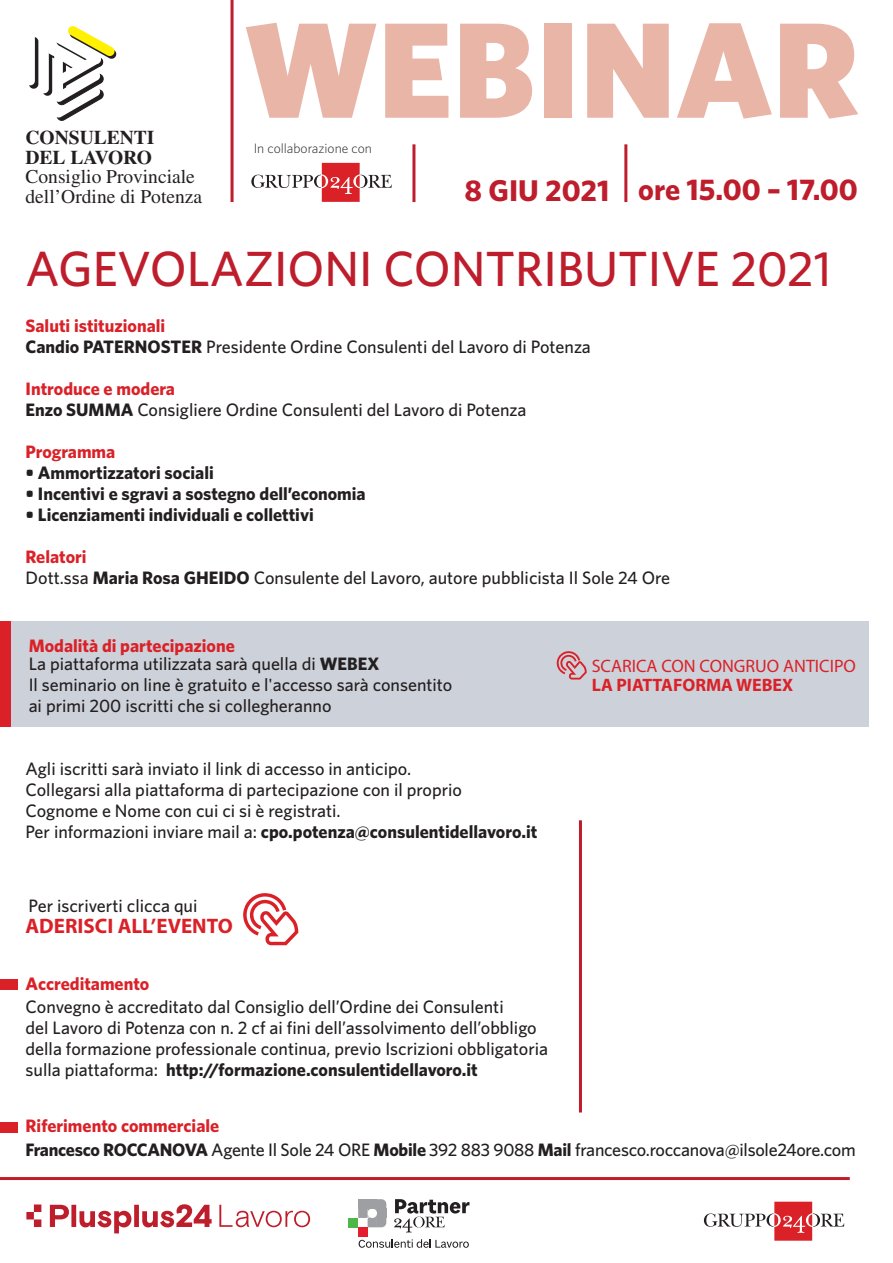
<style>
.page{position:relative;width:893px;height:1263px;background:#fff}
.page>*{position:absolute;margin:0;border:0;box-sizing:border-box;transform-origin:0 0}
.t1{font:500 49.5px "Whitney";color:#be1d2c}
.t2{font:700 30px "Whitney";color:#be1d2c}
.t3{font:700 21px "Myriad Pro";color:#da2128}
.t4{font:19.5px/19.5px "Times";color:#231f20}
.t5{font:700 19.5px/19.5px "Times";color:#231f20}
.t6{font:500 18px/21px "Whitney";color:#231f20}
.t7{font:700 18px "Whitney";color:#231f20}
.t8{font:18px "Myriad Pro";color:#da2128}
.t9{font:700 18px "Whitney";color:#da2128}
.t10{font:700 18px "Myriad Pro";color:#da2128}
.t11{font:300 13.65px "Whitney";color:#231f20}
.s1{font-weight:700;color:#da2128}
.s2{font-weight:700}
</style>
<div class="page">
<hr style="left:412px;top:144px;width:3px;height:58px;background:#be1d2c">
<hr style="left:230px;top:0;width:3px;height:202px;background:#be1d2c">
<hr style="left:624px;top:144px;width:3px;height:58px;background:#be1d2c">
<div style="left:544px;top:24px;width:28px;height:94px;background:#e8b5a7"></div>
<svg style="left:587px;top:24px;width:81px;height:94px"></svg>
<svg style="left:677px;top:23px;width:94px;height:96px"></svg>
<svg style="left:780px;top:24px;width:78px;height:95px"></svg>
<svg style="left:246px;top:23px;width:130px;height:95px"></svg>
<svg style="left:385px;top:24px;width:63px;height:94px"></svg>
<svg style="left:460px;top:24px;width:72px;height:94px"></svg>
<svg style="left:251px;top:163px;width:140px;height:39px"></svg>
<div style="left:29px;top:37px;width:9px;height:52px;background:#231f20;border-radius:5px"></div>
<div style="left:26px;top:34px;width:9px;height:51px;background:#fff;border-radius:5px"></div>
<svg style="left:43px;top:26px;width:74px;height:95px"></svg>
<div style="left:0;top:621px;width:868px;height:105px;background:#cdd1d9"></div>
<svg style="left:556px;top:651px;width:30px;height:29px"></svg>
<div style="left:0;top:621px;width:10px;height:105px;background:#da2128"></div>
<svg style="left:243px;top:893px;width:55px;height:52px"></svg>
<hr style="left:579px;top:820px;width:3px;height:293px;background:#be1d2c">
<div style="left:0;top:979px;width:18px;height:11px;background:#da2128"></div>
<div style="left:0;top:1122px;width:18px;height:11px;background:#da2128"></div>
<hr style="left:0;top:1177px;width:849px;height:3px;background:#be1d2c">
<svg style="left:704px;top:1202px;width:140px;height:39px"></svg>
<svg style="left:394px;top:1199px;width:75px;height:33px"></svg>
<svg style="left:358px;top:1199px;width:28px;height:28px"></svg>
<div style="left:358px;top:1227px;width:9px;height:10px;background:#e41d2f"></div>
<div style="left:349px;top:1218px;width:9px;height:9px;background:#4cb848"></div>
<svg style="left:358px;top:1239px;width:111px;height:9px"></svg>
<svg style="left:26px;top:1204px;width:186px;height:29px"></svg>
<svg style="left:219px;top:1205px;width:91px;height:22px"></svg>
<p class="t5" style="left:26px;top:128px;width:130px">CONSULENTI<br>DEL LAVORO</p>
<p class="t4" style="left:26px;top:167px;width:178px">Consiglio Provinciale dell’Ordine di Potenza</p>
<p class="t11" style="left:254px;top:140px;width:120px">In collaborazione con</p>
<h2 class="t2" style="left:464px;top:171px;width:395px">8 GIU 2021 ore 15.00 – 17.00</h2>
<h1 class="t1" style="left:26px;top:239px;width:807px">AGEVOLAZIONI CONTRIBUTIVE 2021</h1>
<p class="t6" style="left:26px;top:315px;width:567px"><span class="s1">Saluti istituzionali<br></span><span class="s2">Candio PATERNOSTER</span> Presidente Ordine Consulenti del Lavoro di Potenza</p>
<p class="t6" style="left:26px;top:378px;width:502px"><span class="s1">Introduce e modera<br></span><span class="s2">Enzo SUMMA</span> Consigliere Ordine Consulenti del Lavoro di Potenza</p>
<p class="t9" style="left:26px;top:441px;width:91px">Programma</p>
<p class="t7" style="left:26px;top:462px;width:190px">• Ammortizzatori sociali</p>
<p class="t7" style="left:26px;top:483px;width:342px">• Incentivi e sgravi a sostegno dell’economia</p>
<p class="t7" style="left:26px;top:504px;width:290px">• Licenziamenti individuali e collettivi</p>
<p class="t6" style="left:26px;top:546px;width:646px"><span class="s1">Relatori<br></span>Dott.ssa <span class="s2">Maria Rosa GHEIDO</span> Consulente del Lavoro, autore pubblicista Il Sole 24 Ore</p>
<p class="t6" style="left:29px;top:636px;width:352px;line-height:18px"><span class="s1">Modalità di partecipazione<br></span>La piattaforma utilizzata sarà quella di <span class="s2">WEBEX</span></p>
<p class="t6" style="left:29px;top:674px;width:425px">Il seminario on line è gratuito e l'accesso sarà consentito ai primi 200 iscritti che si collegheranno</p>
<p class="t6" style="left:26px;top:758px;width:513px">Agli iscritti sarà inviato il link di accesso in anticipo.<br>Collegarsi alla piattaforma di partecipazione con il proprio Cognome e Nome con cui ci si è registrati.<br>Per informazioni inviare mail a: <span class="s2">cpo.potenza@consulentidellavoro.it</span></p>
<p class="t6" style="left:29px;top:895px;width:170px">Per iscriverti clicca qui</p>
<p class="t3" style="left:26px;top:913px;width:209px">ADERISCI ALL’EVENTO</p>
<p class="t8" style="left:591px;top:654px;width:266px">SCARICA CON CONGRUO ANTICIPO</p>
<p class="t10" style="left:591px;top:673px;width:203px">LA PIATTAFORMA WEBEX</p>
<p class="t9" style="left:26px;top:973px;width:125px">Accreditamento</p>
<p class="t6" style="left:26px;top:996px;width:524px">Convegno è accreditato dal Consiglio dell’Ordine dei Consulenti<br>del Lavoro di Potenza con n. 2 cf ai fini dell’assolvimento dell’obbligo della formazione professionale continua, previo Iscrizioni obbligatoria sulla piattaforma: <span class="s2">http://formazione.consulentidellavoro.it</span></p>
<p class="t6" style="left:26px;top:1114px;width:831px;line-height:23.7px"><span class="s1">Riferimento commerciale<br></span><span class="s2">Francesco ROCCANOVA</span> Agente Il Sole 24 ORE <span class="s2">Mobile</span> 392 883 9088 <span class="s2">Mail</span> francesco.roccanova@ilsole24ore.com</p>
</div>
